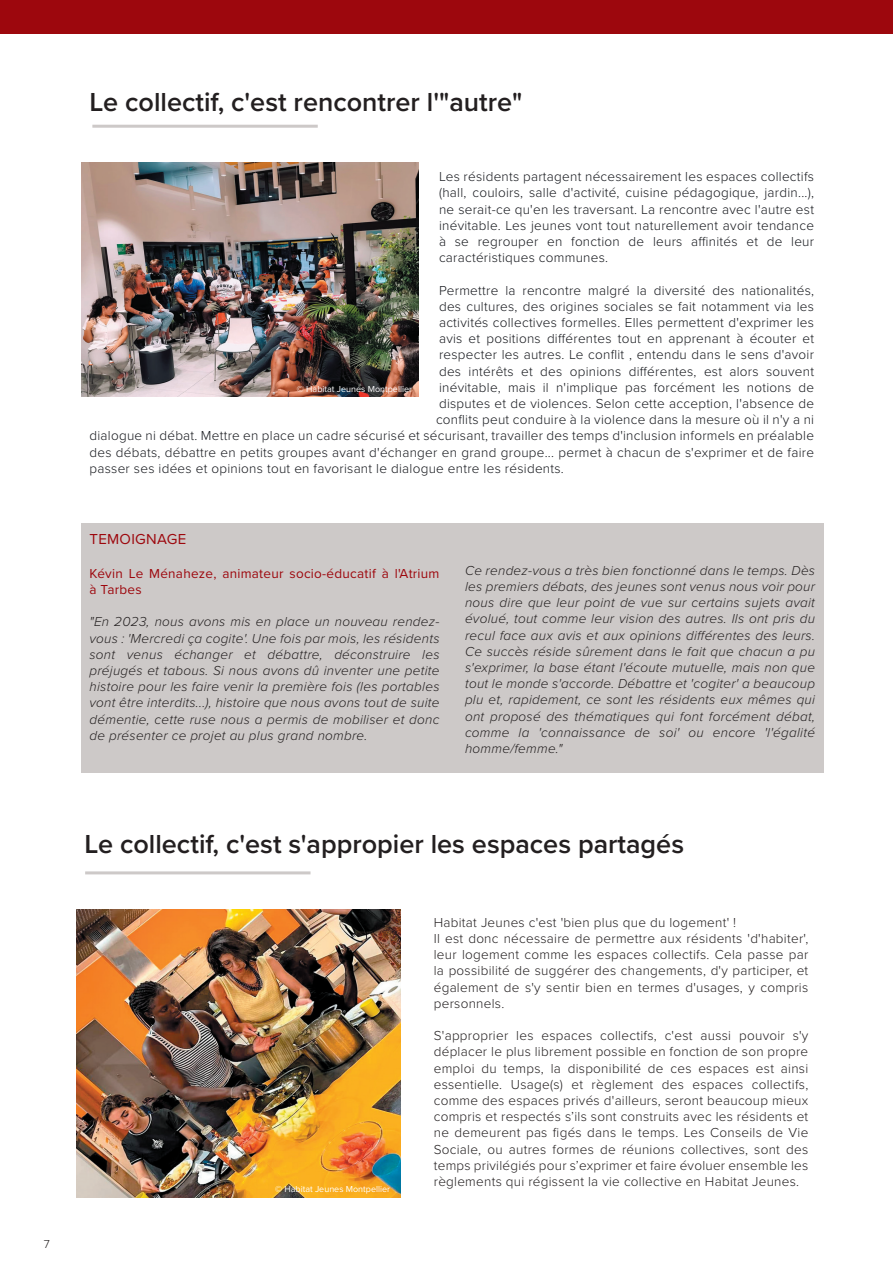
<style>
.page{position:relative;width:893px;height:1263px;background:#fff}
.page>*{position:absolute;margin:0;border:0;box-sizing:border-box;transform-origin:0 0}
.t1{font:600 27px "Proxima Nova";color:#231f20}
.t2{font:15px "Proxima Nova";letter-spacing:.02em;color:#9d070d}
.t3{font:300 13.5px/16.2px "Proxima Nova";letter-spacing:.02em;color:#16181d;text-align:justify}
.t4{font:italic 300 13.5px/16.2px "Proxima Nova";letter-spacing:.02em;color:#231f20;text-align:justify}
.t5{font:300 13.5px/16.2px "Proxima Nova";letter-spacing:.02em;color:#231f20}
.t6{font:13.5px/16.2px "Proxima Nova";letter-spacing:.02em;color:#9d070d}
.t7{font:300 12px "Proxima Nova";color:#231f20}
.t8{font:9px "Proxima Nova";color:#fff}
</style>
<div class="page">
<div style="left:0;top:0;width:893px;height:34px;background:#9d070d"></div>
<hr style="left:92px;top:125px;width:226px;height:3px;background:#cdc9c8">
<hr style="left:85px;top:871px;width:225px;height:3px;background:#cdc9c8">
<img style="left:81px;top:162px;width:337px;height:234px">
<div style="left:81px;top:523px;width:743px;height:250px;background:#cdc9c8"></div>
<img style="left:76px;top:909px;width:324px;height:288px">
<p class="t7" style="left:44px;top:1235px;width:8px">7</p>
<h1 class="t1" style="left:90px;top:82px;width:434px">Le collectif, c'est rencontrer l'"autre"</h1>
<p class="t3" style="left:439px;top:168px;width:377px">Les résidents partagent nécessairement les espaces collectifs (hall, couloirs, salle d'activité, cuisine pédagogique, jardin...), ne serait-ce qu'en les traversant. La rencontre avec l'autre est inévitable. Les jeunes vont tout naturellement avoir tendance à se regrouper en fonction de leurs affinités et de leur caractéristiques communes.</p>
<p class="t3" style="left:439px;top:281px;width:377px">Permettre la rencontre malgré la diversité des nationalités,</p>
<p class="t3" style="left:439px;top:297px;width:377px">des cultures, des origines sociales se fait notamment via les</p>
<p class="t3" style="left:439px;top:314px;width:377px">activités collectives formelles. Elles permettent d'exprimer les</p>
<p class="t3" style="left:439px;top:330px;width:377px">avis et positions différentes tout en apprenant à écouter et</p>
<p class="t3" style="left:439px;top:346px;width:376px">respecter les autres. Le conflit , entendu dans le sens d'avoir</p>
<p class="t3" style="left:439px;top:362px;width:377px">des intérêts et des opinions différentes, est alors souvent</p>
<p class="t3" style="left:439px;top:378px;width:377px">inévitable, mais il n'implique pas forcément les notions de</p>
<p class="t3" style="left:439px;top:395px;width:376px">disputes et de violences. Selon cette acception, l'absence de</p>
<p class="t3" style="left:436px;top:411px;width:380px">conflits peut conduire à la violence dans la mesure où il n'y a ni</p>
<p class="t3" style="left:90px;top:427px;width:726px">dialogue ni débat. Mettre en place un cadre sécurisé et sécurisant, travailler des temps d'inclusion informels en préalable</p>
<p class="t3" style="left:90px;top:443px;width:726px">des débats, débattre en petits groupes avant d'échanger en grand groupe... permet à chacun de s'exprimer et de faire</p>
<p class="t3" style="left:90px;top:459px;width:476px">passer ses idées et opinions tout en favorisant le dialogue entre les résidents.</p>
<p class="t8" style="left:297px;top:382px;width:117px">© Habitat Jeunes Montpellier</p>
<p class="t2" style="left:90px;top:527px;width:98px">TEMOIGNAGE</p>
<p class="t6" style="left:90px;top:565px;width:352px">Kévin Le Ménaheze, animateur socio-éducatif à l'Atrium à Tarbes</p>
<p class="t4" style="left:90px;top:613px;width:352px">"En 2023, nous avons mis en place un nouveau rendez&shy;vous : 'Mercredi ça cogite'. Une fois par mois, les résidents sont venus échanger et débattre, déconstruire les préjugés et tabous. Si nous avons dû inventer une petite histoire pour les faire venir la première fois (les portables vont être interdits...), histoire que nous avons tout de suite démentie, cette ruse nous a permis de mobiliser et donc de présenter ce projet au plus grand nombre.</p>
<p class="t4" style="left:465px;top:561px;width:352px">Ce rendez-vous a très bien fonctionné dans le temps. Dès les premiers débats, des jeunes sont venus nous voir pour nous dire que leur point de vue sur certains sujets avait évolué, tout comme leur vision des autres. Ils ont pris du recul face aux avis et aux opinions différentes des leurs.<br>Ce succès réside sûrement dans le fait que chacun a pu s'exprimer, la base étant l'écoute mutuelle, mais non que tout le monde s'accorde. Débattre et 'cogiter' a beaucoup plu et, rapidement, ce sont les résidents eux mêmes qui ont proposé des thématiques qui font forcément débat, comme la 'connaissance de soi' ou encore 'l'égalité homme/femme."</p>
<h1 class="t1" style="left:85px;top:824px;width:601px">Le collectif, c'est s'appropier les espaces partagés</h1>
<p class="t8" style="left:275px;top:1182px;width:117px">© Habitat Jeunes Montpellier</p>
<p class="t5" style="left:434px;top:913px;width:376px">Habitat Jeunes c'est 'bien plus que du logement' !<br>Il est donc nécessaire de permettre aux résidents 'd'habiter', leur logement comme les espaces collectifs. Cela passe par la possibilité de suggérer des changements, d'y participer, et également de s'y sentir bien en termes d'usages, y compris personnels.</p>
<p class="t5" style="left:434px;top:1027px;width:376px;text-align:justify">S'approprier les espaces collectifs, c'est aussi pouvoir s'y déplacer le plus librement possible en fonction de son propre emploi du temps, la disponibilité de ces espaces est ainsi essentielle. Usage(s) et règlement des espaces collectifs, comme des espaces privés d'ailleurs, seront beaucoup mieux compris et respectés s’ils sont construits avec les résidents et ne demeurent pas figés dans le temps. Les Conseils de Vie Sociale, ou autres formes de réunions collectives, sont des temps privilégiés pour s’exprimer et faire évoluer ensemble les règlements qui régissent la vie collective en Habitat Jeunes.</p>
</div>
